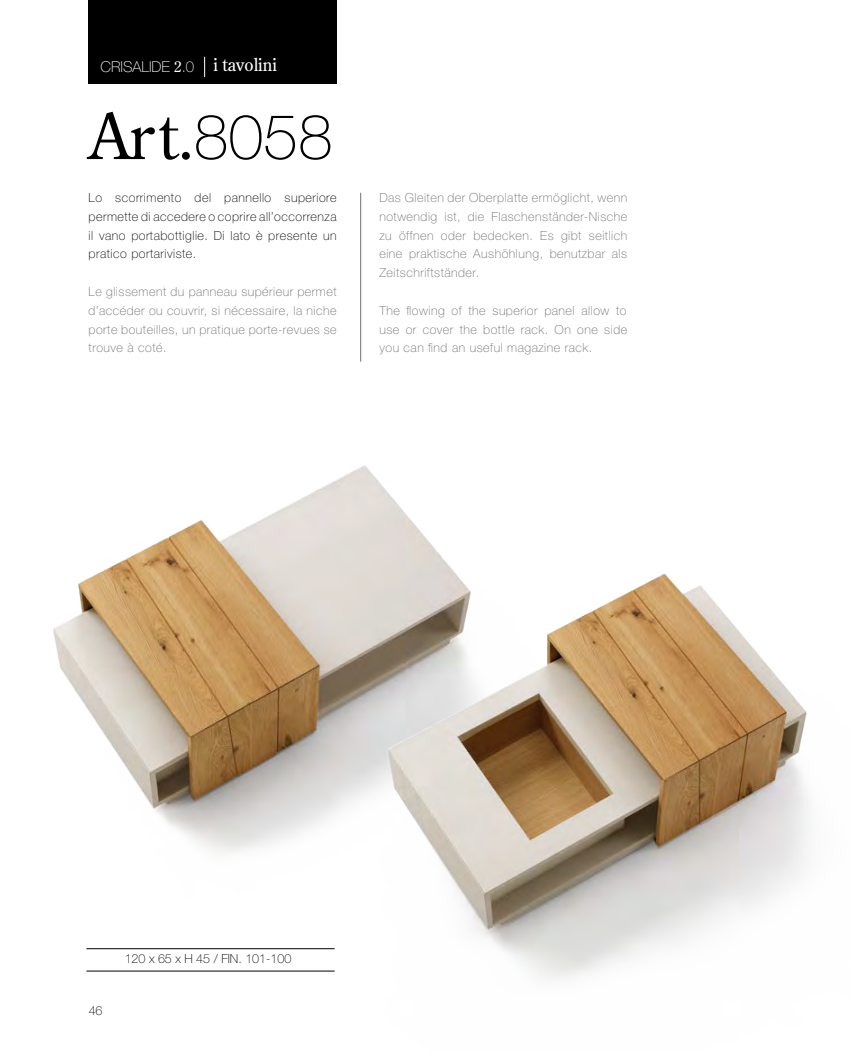
<style>
.page{position:relative;width:851px;height:1053px;background:#fff}
.page>*{position:absolute;margin:0;border:0;box-sizing:border-box;transform-origin:0 0}
.t1{font:62.5px "Century Old Style Std";color:#000}
.t2{font:17.5px "Century Old Style Std";color:#fff}
.t3{font:100 15px "Helvetica Neue LT Pro";color:#fff}
.t4{font:100 12.5px/18.8px "Helvetica Neue LT Pro";letter-spacing:.04em;color:#706f6f;text-align:justify}
.t5{font:100 12.5px/18.8px "Helvetica Neue LT Pro";letter-spacing:.04em;color:#000;text-align:justify}
.t6{font:100 12.5px "Helvetica Neue LT Pro";color:#000}
.s1{font-family:"Century Old Style Std";font-weight:400}
.s2{font-family:"Helvetica Neue LT Pro";font-weight:100}
</style>
<div class="page">
<img style="left:53px;top:326px;width:758px;height:654px">
<div style="left:89px;top:0;width:248px;height:83px;background:#000"></div>
<hr style="left:86px;top:948px;width:248px;height:1px;background:#000">
<hr style="left:86px;top:970px;width:248px;height:1px;background:#000">
<hr style="left:360px;top:193px;width:1px;height:168px;background:#706f6f">
<svg style="left:204px;top:57px;width:1px;height:20px"></svg>
<p class="t3" style="left:101px;top:58px;width:95px">CRISALIDE <span class="s1">2</span>.0</p>
<h2 class="t2" style="left:213px;top:53px;width:65px">i tavolini</h2>
<h1 class="t1" style="left:89px;top:96px;width:245px">Art.<span class="s2">8058</span></h1>
<p class="t5" style="left:89px;top:188px;width:249px">Lo scorrimento del pannello superiore permette di accedere o coprire all’occorrenza il vano portabottiglie. Di lato è presente un pratico portariviste.</p>
<p class="t4" style="left:89px;top:282px;width:249px">Le glissement du panneau supérieur permet d’accéder ou couvrir, si nécessaire, la niche porte bouteilles, un pratique porte-revues se trouve à coté.</p>
<p class="t4" style="left:379px;top:188px;width:249px">Das Gleiten der Oberplatte ermöglicht, wenn notwendig ist, die Flaschenständer-Nische zu öffnen oder bedecken. Es gibt seitlich eine praktische Aushöhlung, benutzbar als Zeitschriftständer.</p>
<p class="t4" style="left:379px;top:301px;width:249px">The flowing of the superior panel allow to use or cover the bottle rack. On one side you can find an useful magazine rack.</p>
<p class="t5" style="left:89px;top:1000px;width:15px">46</p>
<p class="t6" style="left:125px;top:951px;width:168px">120 x 65 x H 45 / FIN. 101-100</p>
</div>
